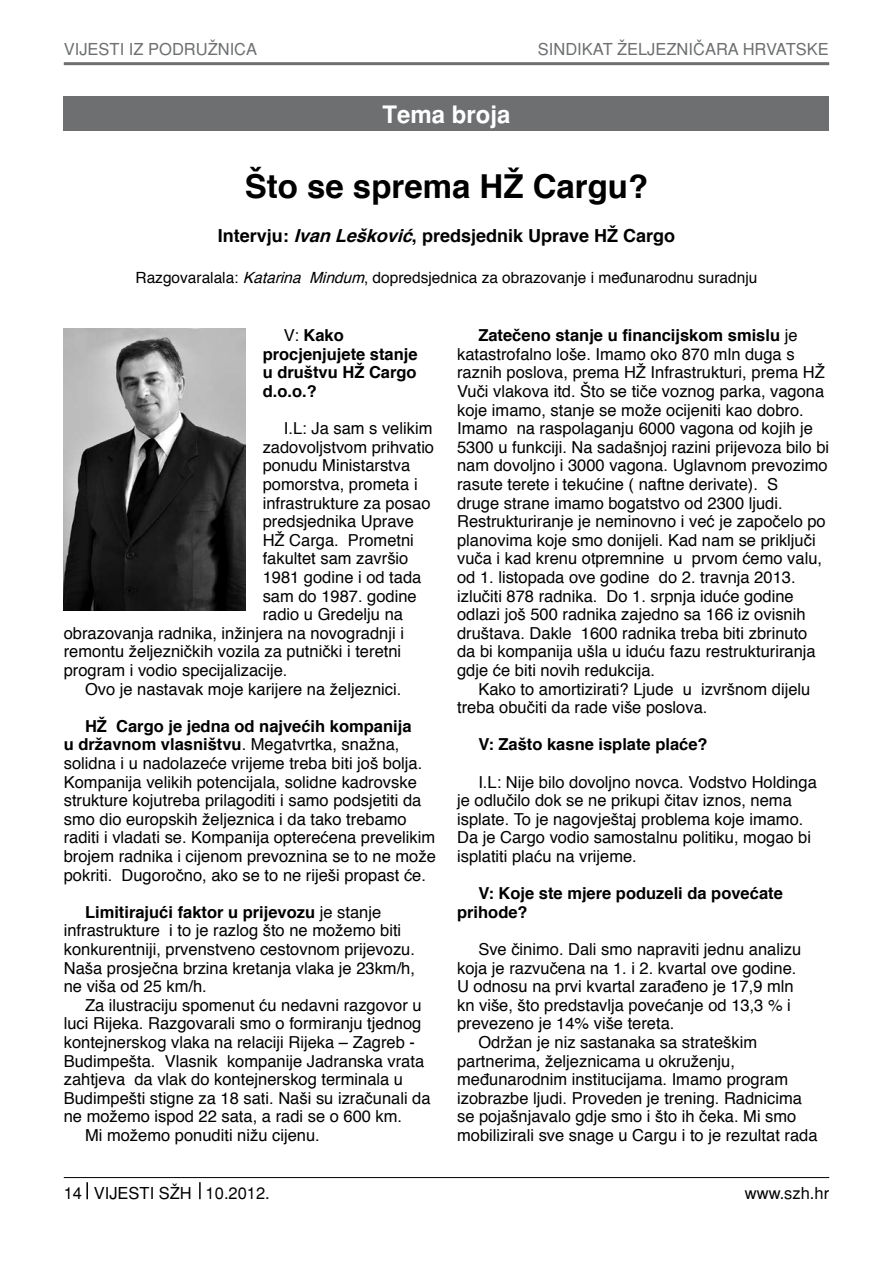
<style>
.page{position:relative;width:893px;height:1263px;background:#fff}
.page>*{position:absolute;margin:0;border:0;box-sizing:border-box;transform-origin:0 0}
.t1{font:700 33px "Helvetica";color:#000}
.t2{font:900 24px "Helvetica";color:#fff}
.t3{font:700 18px "Helvetica";color:#000}
.t4{font:16.5px/18.6px "Helvetica";color:#000}
.t5{font:700 16.5px/18.6px "Helvetica";color:#000}
.t6{font:16.5px "Helvetica";color:#6d6f71}
.t7{font:16.5px "Helvetica";color:#000}
.t8{font:15.45px "Helvetica";color:#000}
.s1{font-style:italic}
.s2{font-weight:400}
.s3{font-weight:700}
</style>
<div class="page">
<hr style="left:64px;top:62px;width:765px;height:3px;background:#6d6f71">
<hr style="left:64px;top:1177px;width:765px;height:1px;background:#000">
<svg style="left:86px;top:1182px;width:2px;height:17px"></svg>
<svg style="left:199px;top:1182px;width:2px;height:17px"></svg>
<div style="left:64px;top:96px;width:765px;height:34px;background:#6d6f71"></div>
<img style="left:64px;top:328px;width:182px;height:282px">
<p class="t6" style="left:64px;top:40px;width:195px">VIJESTI IZ PODRUÆNICA</p>
<p class="t6" style="left:538px;top:40px;width:292px">SINDIKAT ÆELJEZNI»ARA HRVATSKE</p>
<h2 class="t2" style="left:382px;top:100px;width:130px">Tema broja</h2>
<h1 class="t1" style="left:245px;top:157px;width:405px">Što se sprema HŽ Cargu?</h1>
<p class="t3" style="left:218px;top:219px;width:459px">Intervju: <span class="s1">IvanLešković</span>, predsjednik Uprave HŽ Cargo</p>
<p class="t8" style="left:136px;top:265px;width:623px">Razgovaralala: <span class="s1">Katarina Mindum</span>, dopredsjednica za obrazovanje i međunarodnu suradnju</p>
<p class="t5" style="left:263px;top:325px;width:156px;text-indent:21px"><span class="s2">V:</span> Kako procjenjujete stanje u društvu HŽ Cargo d.o.o.?</p>
<p class="t4" style="left:284px;top:419px;width:150px">I.L: Ja sam s velikim</p>
<p class="t4" style="left:263px;top:437px;width:173px">zadovoljstvom prihvatio</p>
<p class="t4" style="left:263px;top:456px;width:149px">ponudu Ministarstva</p>
<p class="t4" style="left:263px;top:474px;width:156px">pomorstva, prometa i</p>
<p class="t4" style="left:263px;top:493px;width:169px">infrastrukture za posao</p>
<p class="t4" style="left:263px;top:512px;width:153px">predsjednika Uprave</p>
<p class="t4" style="left:263px;top:530px;width:153px">HŽ Carga. Prometni</p>
<p class="t4" style="left:263px;top:549px;width:147px">fakultet sam završio</p>
<p class="t4" style="left:263px;top:567px;width:160px">1981 godine i od tada</p>
<p class="t4" style="left:263px;top:586px;width:156px">sam do 1987. godine</p>
<p class="t4" style="left:263px;top:605px;width:142px">radio u Gredelju na</p>
<p class="t4" style="left:64px;top:623px;width:342px">obrazovanja radnika, inžinjera na novogradnji i</p>
<p class="t4" style="left:64px;top:642px;width:339px">remontu željezničkih vozila za putnički i teretni</p>
<p class="t4" style="left:64px;top:660px;width:225px">program i vodio specijalizacije.</p>
<p class="t4" style="left:85px;top:679px;width:318px">Ovo je nastavak moje karijere na željeznici.</p>
<p class="t4" style="left:64px;top:716px;width:374px;text-indent:21px"><span class="s3">HŽ Cargo je jedna od najvećih kompanija<br>u državnom vlasništvu</span>. Megatvrtka, snažna, solidna i u nadolazeće vrijeme treba biti još bolja.<br>Kompanija velikih potencijala, solidne kadrovske strukture kojutreba prilagoditi i samo podsjetiti da smo dio europskih željeznica i da tako trebamo raditi i vladati se. Kompanija opterećena prevelikim brojem radnika i cijenom prevoznina se to ne može pokriti. Dugoročno, ako se to ne riješi propast će.</p>
<p class="t4" style="left:64px;top:902px;width:353px;text-indent:21px"><span class="s3">Limitirajući faktor u prijevozu</span> je stanje infrastrukture i to je razlog što ne možemo biti konkurentniji, prvenstveno cestovnom prijevozu.<br>Naša prosječna brzina kretanja vlaka je 23km/h, ne viša od 25 km/h.</p>
<p class="t4" style="left:85px;top:995px;width:338px">Za ilustraciju spomenut ću nedavni razgovor u</p>
<p class="t4" style="left:64px;top:1014px;width:359px">luci Rijeka. Razgovarali smo o formiranju tjednog</p>
<p class="t4" style="left:64px;top:1032px;width:353px">kontejnerskog vlaka na relaciji Rijeka – Zagreb -</p>
<p class="t4" style="left:64px;top:1051px;width:362px">Budimpešta. Vlasnik kompanije Jadranska vrata</p>
<p class="t4" style="left:64px;top:1069px;width:341px">zahtjeva da vlak do kontejnerskog terminala u</p>
<p class="t4" style="left:64px;top:1088px;width:368px">Budimpešti stigne za 18 sati. Naši su izračunali da</p>
<p class="t4" style="left:64px;top:1107px;width:340px">ne možemo ispod 22 sata, a radi se o 600 km.</p>
<p class="t4" style="left:85px;top:1125px;width:236px">Mi možemo ponuditi nižu cijenu.</p>
<p class="t4" style="left:457px;top:326px;width:374px;text-indent:21px"><span class="s3">Zatečeno stanje u financijskom smislu</span> je katastrofalno loše. Imamo oko 870 mln duga s raznih poslova, prema HŽ Infrastrukturi, prema HŽ Vuči vlakova itd. Što se tiče voznog parka, vagona koje imamo, stanje se može ocijeniti kao dobro.<br>Imamo na raspolaganju 6000 vagona od kojih je 5300 u funkciji. Na sadašnjoj razini prijevoza bilo bi nam dovoljno i 3000 vagona. Uglavnom prevozimo rasute terete i tekućine ( naftne derivate). S<br>druge strane imamo bogatstvo od 2300 ljudi.<br>Restrukturiranje je neminovno i već je započelo po planovima koje smo donijeli. Kad nam se priključi vuča i kad krenu otpremnine u prvom ćemo valu, od 1. listopada ove godine do 2. travnja 2013. izlučiti 878 radnika. Do 1. srpnja iduće godine odlazi još 500 radnika zajedno sa 166 iz ovisnih društava. Dakle 1600 radnika treba biti zbrinuto da bi kompanija ušla u iduću fazu restrukturiranja gdje će biti novih redukcija.</p>
<p class="t4" style="left:457px;top:679px;width:355px;text-indent:21px">Kako to amortizirati? Ljude u izvršnom dijelu treba obučiti da rade više poslova.</p>
<p class="t5" style="left:478px;top:734px;width:231px">V: Zašto kasne isplate plaće?</p>
<p class="t4" style="left:457px;top:772px;width:361px;text-indent:21px">I.L: Nije bilo dovoljno novca. Vodstvo Holdinga je odlučilo dok se ne prikupi čitav iznos, nema isplate. To je nagovještaj problema koje imamo.<br>Da je Cargo vodio samostalnu politiku, mogao bi isplatiti plaću na vrijeme.</p>
<p class="t5" style="left:457px;top:883px;width:327px;text-indent:21px">V: Koje ste mjere poduzeli da povećate prihode?</p>
<p class="t4" style="left:478px;top:939px;width:324px">Sve činimo. Dali smo napraviti jednu analizu</p>
<p class="t4" style="left:457px;top:958px;width:341px">koja je razvučena na 1. i 2. kvartal ove godine.</p>
<p class="t4" style="left:457px;top:976px;width:338px">U odnosu na prvi kvartal zarađeno je 17,9 mln</p>
<p class="t4" style="left:457px;top:995px;width:335px">kn više, što predstavlja povećanje od 13,3 % i</p>
<p class="t4" style="left:457px;top:1014px;width:219px">prevezeno je 14% više tereta.</p>
<p class="t4" style="left:478px;top:1032px;width:280px">Održan je niz sastanaka sa strateškim</p>
<p class="t4" style="left:457px;top:1051px;width:279px">partnerima, željeznicama u okruženju,</p>
<p class="t4" style="left:457px;top:1069px;width:333px">međunarodnim institucijama. Imamo program</p>
<p class="t4" style="left:457px;top:1088px;width:346px">izobrazbe ljudi. Proveden je trening. Radnicima</p>
<p class="t4" style="left:457px;top:1107px;width:341px">se pojašnjavalo gdje smo i što ih čeka. Mi smo</p>
<p class="t4" style="left:457px;top:1125px;width:362px">mobilizirali sve snage u Cargu i to je rezultat rada</p>
<p class="t7" style="left:64px;top:1183px;width:208px">14 VIJESTI SÆH 10.2012.</p>
<p class="t7" style="left:745px;top:1183px;width:86px">www.szh.hr</p>
</div>
